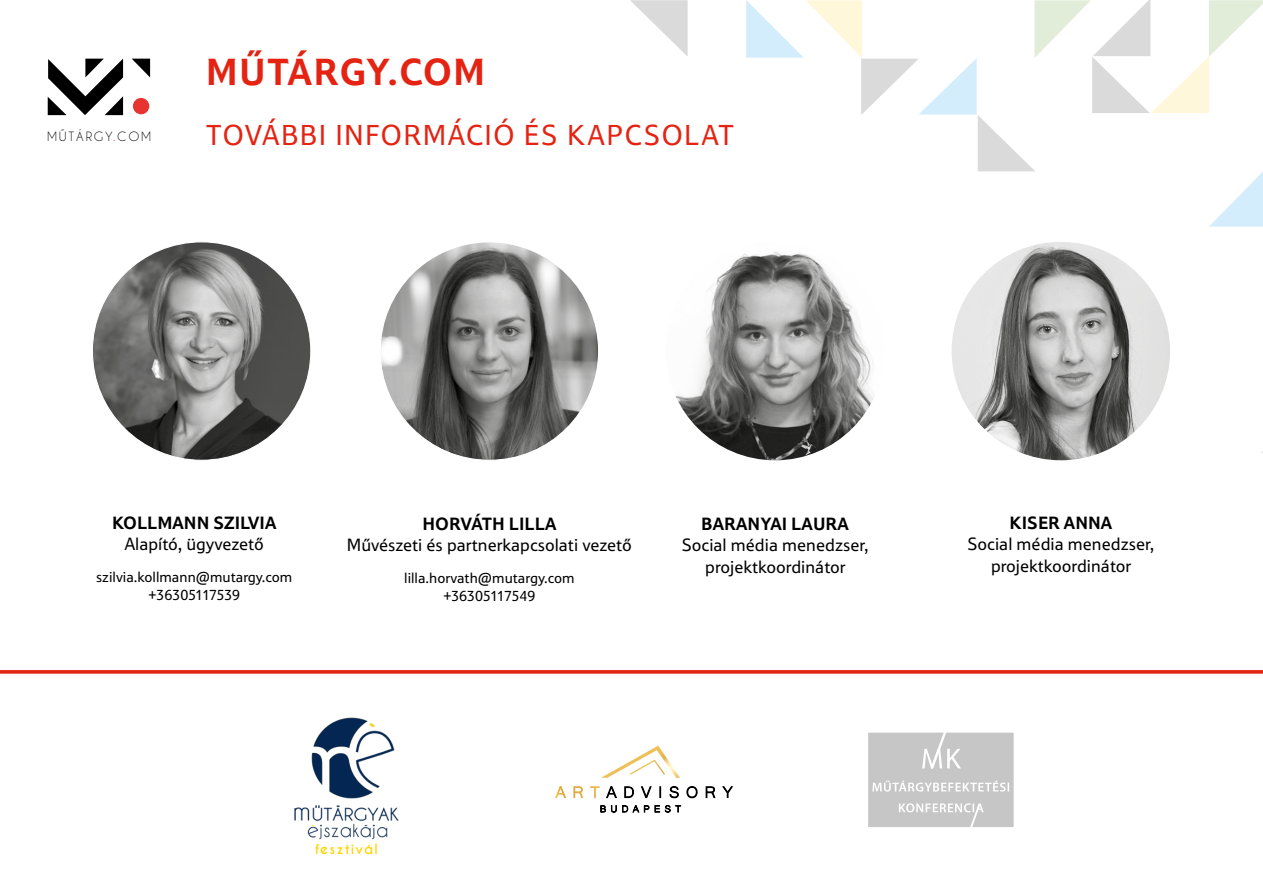
<style>
.page{position:relative;width:1263px;height:893px;background:#fff}
.page>*{position:absolute;margin:0;border:0;box-sizing:border-box;transform-origin:0 0}
.t1{font:700 38.25px "Tesco M";letter-spacing:.025em;color:#e42313}
.t2{font:29.25px "Tesco M";letter-spacing:.04em;color:#e42313}
.t3{font:18px/21.6px "Tesco M";color:#000;text-align:center}
.t4{font:700 18px "Tesco M";color:#000}
.t5{font:15px/18px "Tesco M";color:#000;text-align:center}
.t6{font:700 13.35px "Caviar Dreams";letter-spacing:.08em;color:#ffd500}
.t7{font:12px "Caviar Dreams";letter-spacing:.15em;color:#000}
.s1{color:#e73430}
</style>
<div class="page">
<svg style="left:0;top:670px;width:1263px;height:137px"></svg>
<img style="left:92px;top:242px;width:219px;height:218px;border-radius:109px">
<img style="left:382px;top:243px;width:215px;height:216px">
<img style="left:666px;top:242px;width:218px;height:218px;border-radius:109px">
<img style="left:952px;top:242px;width:218px;height:218px;border-radius:109px">
<svg style="left:600px;top:805px;width:81px;height:8px"></svg>
<svg style="left:606px;top:786px;width:127px;height:12px"></svg>
<svg style="left:601px;top:746px;width:79px;height:32px"></svg>
<svg style="left:555px;top:786px;width:45px;height:12px"></svg>
<div style="left:867px;top:731px;width:148px;height:97px;background:#c6c6c6"></div>
<div style="left:866px;top:730px;width:150px;height:99px;border:2px solid #fff"></div>
<svg style="left:922px;top:730px;width:39px;height:39px"></svg>
<svg style="left:899px;top:803px;width:84px;height:26px"></svg>
<svg style="left:872px;top:781px;width:137px;height:11px"></svg>
<img style="left:270px;top:712px;width:153px;height:128px">
<svg style="left:48px;top:59px;width:75px;height:56px"></svg>
<svg style="left:132px;top:59px;width:18px;height:18px"></svg>
<div style="left:133px;top:98px;width:16px;height:16px;background:#e73430;border-radius:50%"></div>
<svg style="left:746px;top:0;width:517px;height:227px"></svg>
<svg style="left:630px;top:0;width:58px;height:56px"></svg>
<p class="t7" style="left:47px;top:129px;width:106px">MŰTÁRGY<span class="s1">.</span>COM</p>
<h1 class="t1" style="left:206px;top:49px;width:281px">MŰTÁRGY.COM</h1>
<h2 class="t2" style="left:206px;top:119px;width:530px">TOVÁBBI INFORMÁCIÓ ÉS KAPCSOLAT</h2>
<p class="t4" style="left:112px;top:512px;width:166px">KOLLMANN SZILVIA</p>
<p class="t3" style="left:125px;top:533px;width:141px">Alapító, ügyvezető</p>
<p class="t5" style="left:96px;top:567px;width:198px">szilvia.kollmann@mutargy.com +36305117539</p>
<p class="t4" style="left:422px;top:513px;width:135px">HORVÁTH LILLA</p>
<p class="t3" style="left:347px;top:534px;width:287px">Művészeti és partnerkapcsolati vezető</p>
<p class="t5" style="left:404px;top:568px;width:172px">lilla.horvath@mutargy.com +36305117549</p>
<p class="t4" style="left:701px;top:513px;width:149px">BARANYAI LAURA</p>
<p class="t3" style="left:682px;top:534px;width:188px">Social média menedzser, projektkoordinátor</p>
<p class="t6" style="left:315px;top:841px;width:64px">fesztivál</p>
<p class="t4" style="left:1009px;top:512px;width:104px">KISER ANNA</p>
<p class="t3" style="left:967px;top:533px;width:188px">Social média menedzser, projektkoordinátor</p>
</div>
